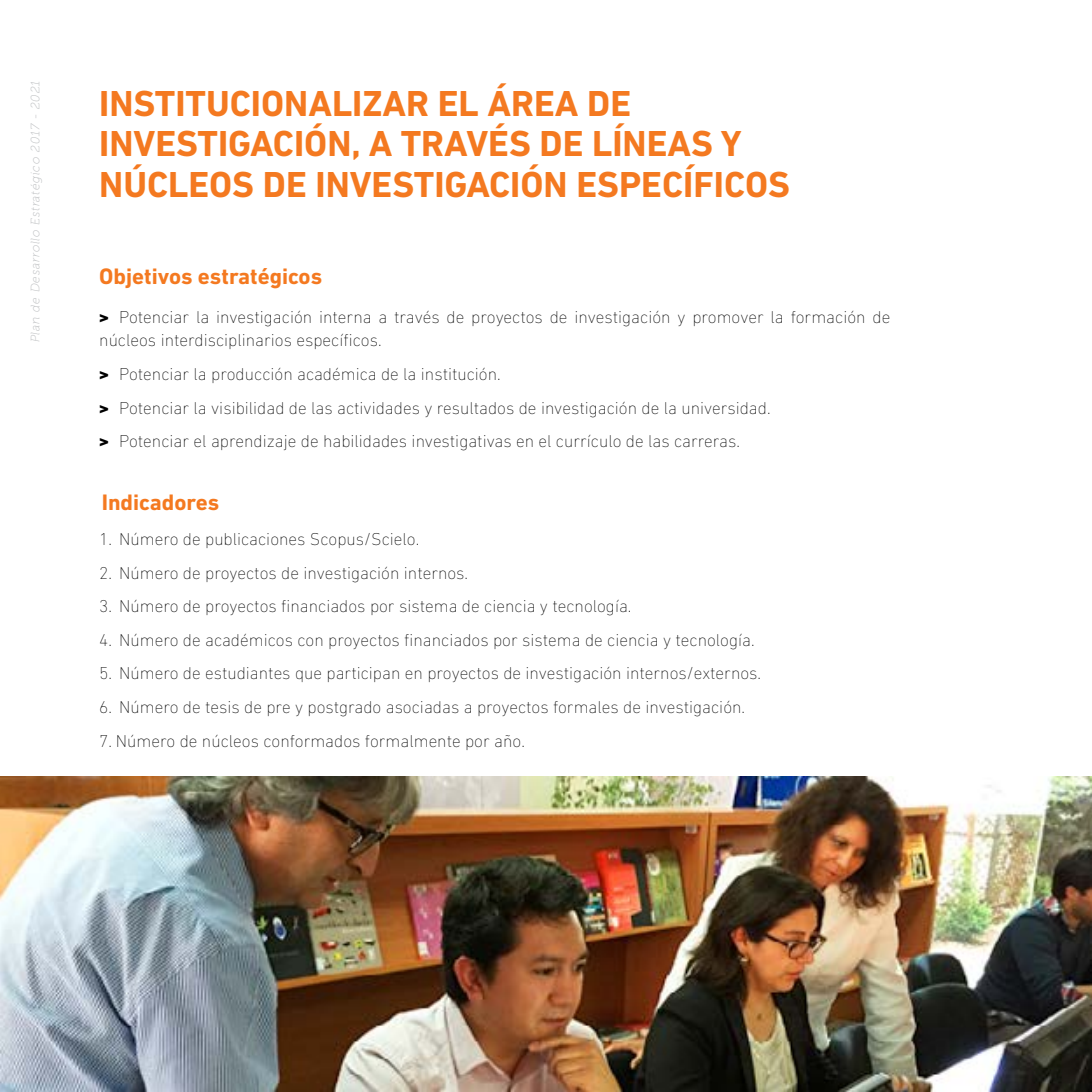
<style>
.page{position:relative;width:1092px;height:1092px;background:#fff}
.page>*{position:absolute;margin:0;border:0;box-sizing:border-box;transform-origin:0 0}
.t1{font:700 36.75px/40.2px "DIN Next LT Pro";color:#f47920}
.t2{font:700 22.75px "DIN Next LT Pro";color:#f47920}
.t3{font:200 17.5px/33.6px "DIN Next LT Pro";color:#000}
.t4{font:italic 12.25px "Museo 100";letter-spacing:.07em;color:#bcbec0}
.s1{font-weight:800}
</style>
<div class="page">
<img style="left:0;top:776px;width:1091px;height:315px">
<p class="t4" style="left:29px;top:342px;width:263px;rotate:-90deg">Plan de Desarrollo Estratégico 2017 - 2021</p>
<h1 class="t1" style="left:99px;top:83px;width:692px">INSTITUCIONALIZAR EL ÁREA DE<br>INVESTIGACIÓN, A TRAVÉS DE LÍNEAS Y<br>NÚCLEOS DE INVESTIGACIÓN ESPECÍFICOS</h1>
<h2 class="t2" style="left:99px;top:262px;width:224px">Objetivos estratégicos</h2>
<p class="t3" style="left:99px;top:305px;width:792px;line-height:23.6px"><span class="s1">&gt;</span> Potenciar la investigación interna a través de proyectos de investigación y promover la formación de núcleos interdisciplinarios específicos.</p>
<p class="t3" style="left:99px;top:357px;width:672px"><span class="s1">&gt;</span> Potenciar la producción académica de la institución.<br><span class="s1">&gt;</span> Potenciar la visibilidad de las actividades y resultados de investigación de la universidad. <span class="s1">&gt;</span> Potenciar el aprendizaje de habilidades investigativas en el currículo de las carreras.</p>
<h2 class="t2" style="left:102px;top:489px;width:119px">Indicadores</h2>
<p class="t3" style="left:99px;top:522px;width:321px">1. Número de publicaciones Scopus/Scielo.</p>
<p class="t3" style="left:99px;top:555px;width:370px">2. Número de proyectos de investigación internos.</p>
<p class="t3" style="left:99px;top:589px;width:533px">3. Número de proyectos financiados por sistema de ciencia y tecnología.</p>
<p class="t3" style="left:99px;top:623px;width:656px">4. Número de académicos con proyectos financiados por sistema de ciencia y tecnología.</p>
<p class="t3" style="left:99px;top:656px;width:663px">5. Número de estudiantes que participan en proyectos de investigación internos/externos.</p>
<p class="t3" style="left:99px;top:690px;width:647px">6. Número de tesis de pre y postgrado asociadas a proyectos formales de investigación.</p>
<p class="t3" style="left:99px;top:723px;width:427px">7. Número de núcleos conformados formalmente por año.</p>
</div>
